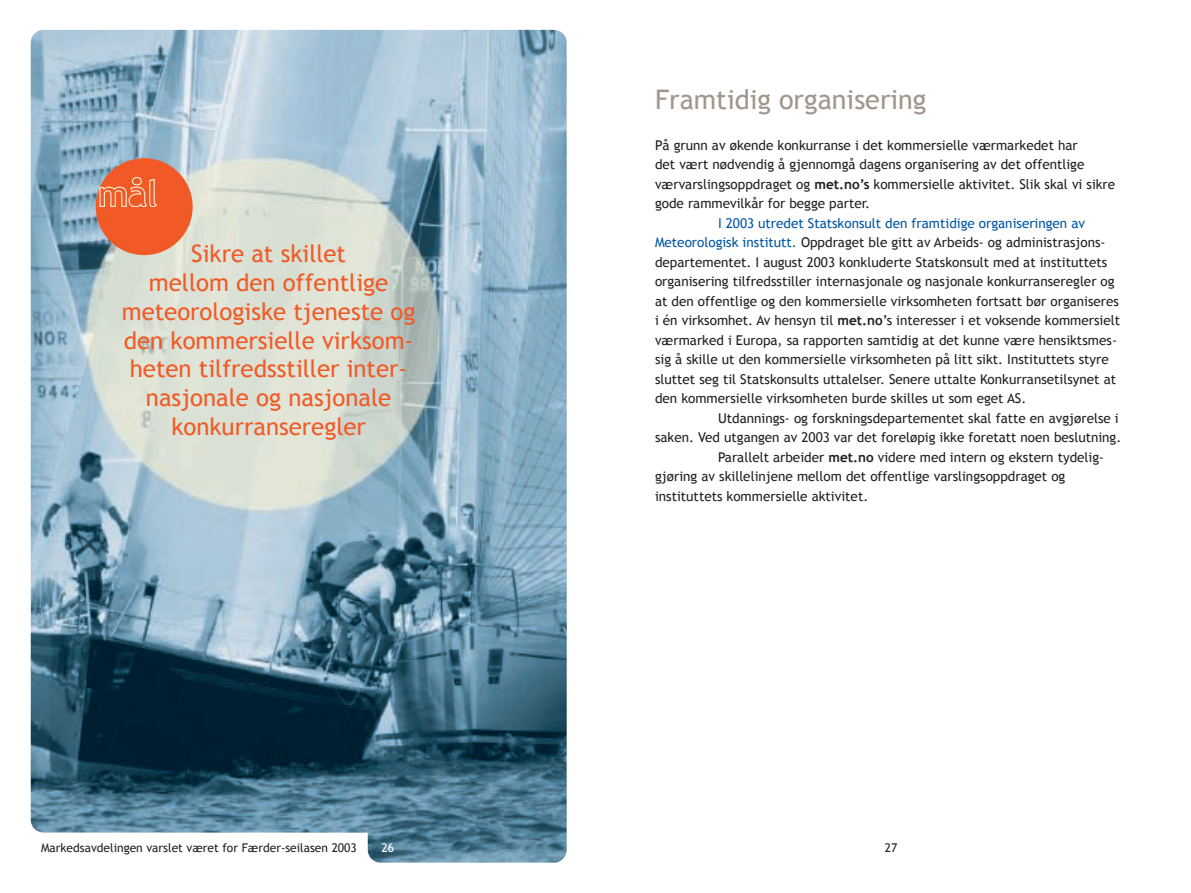
<style>
.page{position:relative;width:1191px;height:893px;background:#fff}
.page>*{position:absolute;margin:0;border:0;box-sizing:border-box;transform-origin:0 0}
.t1{font:27px "Trebuchet MS";color:#a1968b}
.t2{font:24px/28.8px "Trebuchet MS";color:#f15a26;text-align:center}
.t3{font:13.5px/19.5px "Trebuchet MS";color:#231f20}
.t4{font:13.5px "Trebuchet MS";color:#0156a3}
.t5{font:12px "Trebuchet MS";color:#231f20}
.t6{font:12px "Trebuchet MS";color:#fff}
.s1{font-weight:700}
.s2{color:#0156a3}
</style>
<div class="page">
<svg style="left:30px;top:29px;width:537px;height:834px;background:#8ba8b5"></svg>
<div style="left:96px;top:158px;width:97px;height:97px;background:#f15a26;border-radius:50%"></div>
<svg style="left:99px;top:177px;width:57px;height:30px"></svg>
<h2 class="t2" style="left:122px;top:240px;width:295px">Sikre at skillet<br>mellom den offentlige meteorologiske tjeneste og den kommersielle virksom&shy;heten tilfredsstiller inter&shy;nasjonale og nasjonale konkurranseregler</h2>
<h1 class="t1" style="left:655px;top:84px;width:273px">Framtidig organisering</h1>
<p class="t3" style="left:655px;top:135px;width:462px">På grunn av økende konkurranse i det kommersielle værmarkedet har<br>det vært nødvendig å gjennomgå dagens organisering av det offentlige værvarslingsoppdraget og <span class="s1">met.no’s</span> kommersielle aktivitet. Slik skal vi sikre gode rammevilkår for begge parter.</p>
<p class="t4" style="left:718px;top:215px;width:368px">I 2003 utredet Statskonsult den framtidige organiseringen av</p>
<p class="t3" style="left:655px;top:233px;width:452px"><span class="s2">Meteorologisk institutt.</span> Oppdraget ble gitt av Arbeids- og administrasjons-</p>
<p class="t3" style="left:655px;top:252px;width:454px">departementet. I august 2003 konkluderte Statskonsult med at instituttets</p>
<p class="t3" style="left:655px;top:272px;width:461px">organisering tilfredsstiller internasjonale og nasjonale konkurranseregler og</p>
<p class="t3" style="left:655px;top:291px;width:465px">at den offentlige og den kommersielle virksomheten fortsatt bør organiseres</p>
<p class="t3" style="left:655px;top:311px;width:466px">i én virksomhet. Av hensyn til <span class="s1">met.no</span>’s interesser i et voksende kommersielt</p>
<p class="t3" style="left:655px;top:330px;width:463px">værmarked i Europa, sa rapporten samtidig at det kunne være hensiktsmes-</p>
<p class="t3" style="left:655px;top:350px;width:455px">sig å skille ut den kommersielle virksomheten på litt sikt. Instituttets styre</p>
<p class="t3" style="left:655px;top:369px;width:462px">sluttet seg til Statskonsults uttalelser. Senere uttalte Konkurransetilsynet at</p>
<p class="t3" style="left:655px;top:389px;width:373px">den kommersielle virksomheten burde skilles ut som eget AS.</p>
<p class="t3" style="left:718px;top:408px;width:402px">Utdannings- og forskningsdepartementet skal fatte en avgjørelse i</p>
<p class="t3" style="left:655px;top:428px;width:468px">saken. Ved utgangen av 2003 var det foreløpig ikke foretatt noen beslutning.</p>
<p class="t3" style="left:718px;top:447px;width:387px">Parallelt arbeider <span class="s1">met.no</span> videre med intern og ekstern tydelig-</p>
<p class="t3" style="left:655px;top:467px;width:412px">gjøring av skillelinjene mellom det offentlige varslingsoppdraget og</p>
<p class="t3" style="left:655px;top:486px;width:215px">instituttets kommersielle aktivitet.</p>
<p class="t5" style="left:293px;top:841px;width:14px">26</p>
<p class="t6" style="left:381px;top:841px;width:14px">26</p>
<p class="t5" style="left:884px;top:840px;width:14px">27</p>
<p class="t5" style="left:41px;top:841px;width:317px">Markedsavdelingen varslet været for Færder-seilasen 2003</p>
</div>
